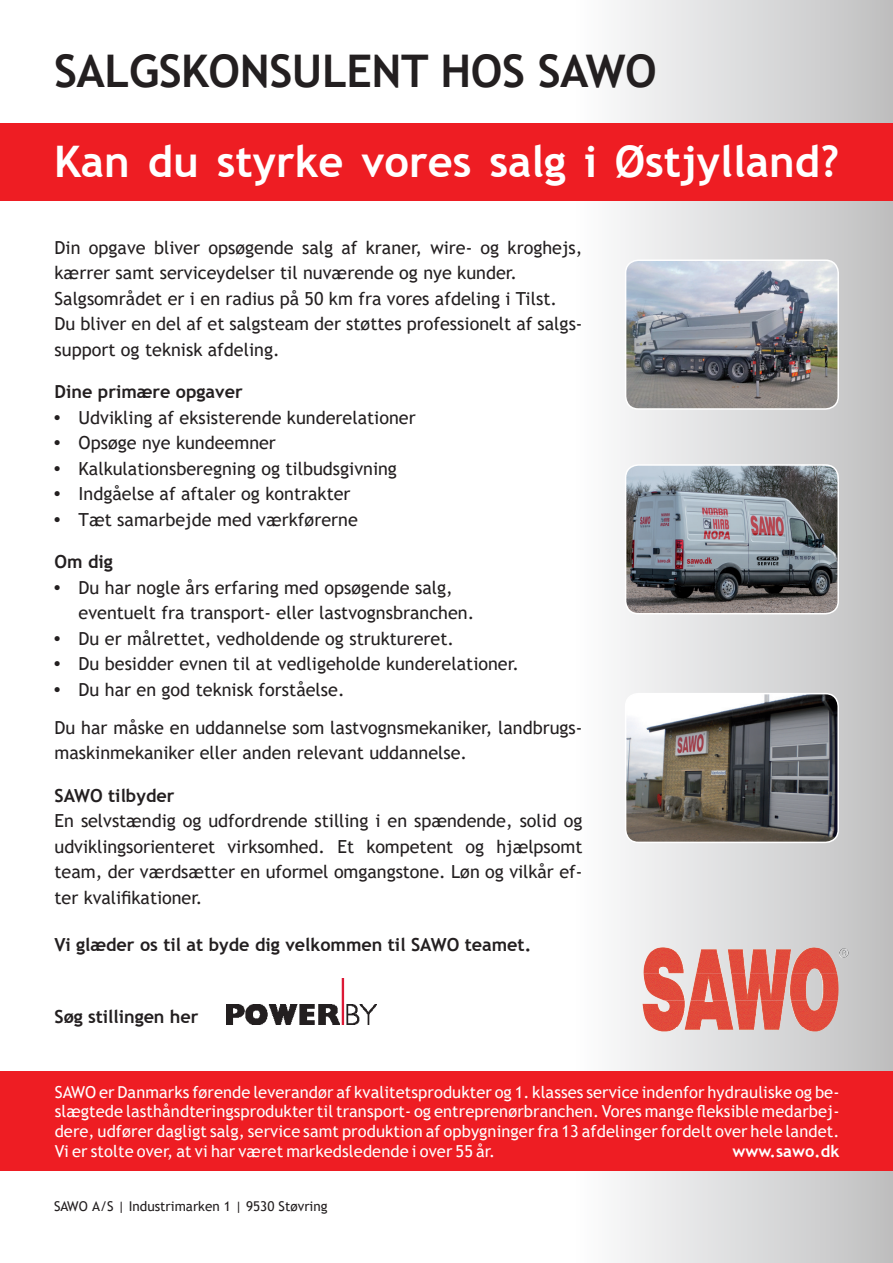
<style>
.page{position:relative;width:893px;height:1263px;background:#fff}
.page>*{position:absolute;margin:0;border:0;box-sizing:border-box;transform-origin:0 0}
.t1{font:700 45px "Trebuchet MS";letter-spacing:-.01em;color:#231f20}
.t2{font:700 43.5px "Trebuchet MS";color:#fff}
.t3{font:18px/25.5px "Trebuchet MS";color:#231f20}
.t4{font:700 18px "Trebuchet MS";color:#231f20}
.t5{font:16.5px/19.8px "Trebuchet MS";letter-spacing:.005em;color:#fff;text-align:justify}
.t6{font:700 16.5px "Trebuchet MS";letter-spacing:.005em;color:#fff}
.t7{font:13.5px "Trebuchet MS";color:#231f20}
</style>
<div class="page">
<svg style="left:574px;top:0;width:319px;height:1263px"></svg>
<div style="left:0;top:123px;width:893px;height:78px;background:#ee1d23"></div>
<div style="left:0;top:1070px;width:893px;height:100px;background:#ee1d23"></div>
<img style="left:644px;top:947px;width:18px;height:18px">
<img style="left:790px;top:974px;width:49px;height:26px">
<img style="left:791px;top:1000px;width:31px;height:21px">
<img style="left:764px;top:1027px;width:62px;height:4px">
<img style="left:626px;top:260px;width:212px;height:149px">
<div style="left:625px;top:259px;width:214px;height:151px;border:2px solid #fff;border-radius:13px"></div>
<img style="left:626px;top:694px;width:212px;height:148px">
<div style="left:625px;top:693px;width:214px;height:150px;border:2px solid #fff;border-radius:13px"></div>
<img style="left:626px;top:465px;width:212px;height:149px">
<div style="left:625px;top:464px;width:214px;height:150px;border:2px solid #fff;border-radius:13px"></div>
<img style="left:227px;top:978px;width:150px;height:47px">
<h1 class="t1" style="left:54px;top:43px;width:604px">SALGSKONSULENT HOS SAWO</h1>
<h2 class="t2" style="left:54px;top:134px;width:786px">Kan du styrke vores salg i Østjylland?</h2>
<p class="t3" style="left:55px;top:234px;width:529px">Din opgave bliver opsøgende salg af kraner, wire- og kroghejs, kærrer samt serviceydelser til nuværende og nye kunder.<br>Salgsområdet er i en radius på 50 km fra vores afdeling i Tilst.<br>Du bliver en del af et salgsteam der støttes professionelt af salgs&shy;support og teknisk afdeling.</p>
<p class="t4" style="left:55px;top:380px;width:190px">Dine primære opgaver</p>
<p class="t3" style="left:55px;top:404px;width:363px">● Udvikling af eksisterende kunderelationer</p>
<p class="t3" style="left:55px;top:430px;width:223px">● Opsøge nye kundeemner</p>
<p class="t3" style="left:55px;top:455px;width:344px">● Kalkulationsberegning og tilbudsgivning</p>
<p class="t3" style="left:55px;top:481px;width:298px">● Indgåelse af aftaler og kontrakter</p>
<p class="t3" style="left:55px;top:506px;width:305px">● Tæt samarbejde med værkførerne</p>
<p class="t4" style="left:55px;top:550px;width:60px">Om dig</p>
<p class="t3" style="left:79px;top:574px;width:397px;text-indent:-24px">● Du har nogle års erfaring med opsøgende salg, eventuelt fra transport- eller lastvognsbranchen.</p>
<p class="t3" style="left:55px;top:625px;width:401px">● Du er målrettet, vedholdende og struktureret.</p>
<p class="t3" style="left:55px;top:651px;width:466px">● Du besidder evnen til at vedligeholde kunderelationer.</p>
<p class="t3" style="left:55px;top:670px;width:529px;line-height:38.2px">● Du har en god teknisk forståelse.<br>Du har måske en uddannelse som lastvognsmekaniker, landbrugs-</p>
<p class="t3" style="left:55px;top:740px;width:414px">maskinmekaniker eller anden relevant uddannelse.</p>
<p class="t4" style="left:55px;top:784px;width:121px">SAWO tilbyder</p>
<p class="t3" style="left:55px;top:808px;width:529px;text-align:justify">En selvstændig og udfordrende stilling i en spændende, solid og udviklingsorienteret virksomhed. Et kompetent og hjælpsomt team, der værdsætter en uformel omgangstone. Løn og vilkår ef&shy;ter kvalifikationer.</p>
<p class="t4" style="left:55px;top:933px;width:478px">Vi glæder os til at byde dig velkommen til SAWO teamet.</p>
<p class="t4" style="left:55px;top:1005px;width:145px">Søg stillingen her</p>
<p class="t5" style="left:55px;top:1082px;width:786px">SAWO er Danmarks førende leverandør af kvalitetsprodukter og 1. klasses service indenfor hydrauliske og be&shy;slægtede lasthåndteringsprodukter til transport- og entreprenørbranchen. Vores mange fleksible medarbej&shy;dere, udfører dagligt salg, service samt produktion af opbygninger fra 13 afdelinger fordelt over hele landet.<br>Vi er stolte over, at vi har været markedsledende i over 55 år.</p>
<p class="t6" style="left:732px;top:1141px;width:108px">www.sawo.dk</p>
<p class="t7" style="left:54px;top:1197px;width:275px">SAWO A/S | Industrimarken 1 | 9530 Støvring</p>
</div>
